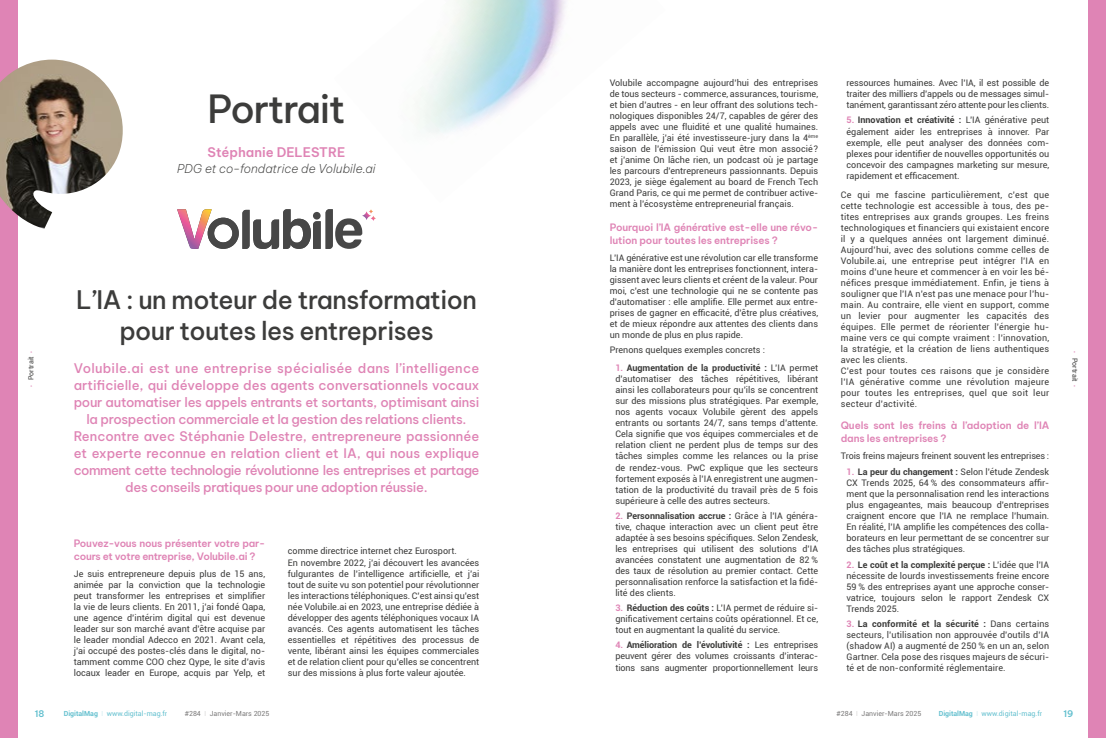
<style>
.page{position:relative;width:1106px;height:738px;background:#fff}
.page>*{position:absolute;margin:0;border:0;box-sizing:border-box;transform-origin:0 0}
.t1{font:500 38px "Be Vietnam Pro";letter-spacing:-.03em;color:#3c3c3b}
.t2{font:500 25px/31px "Be Vietnam Pro";letter-spacing:-.02em;color:#3c3c3b;text-align:center}
.t3{font:500 13px/17px "Be Vietnam Pro";letter-spacing:-.02em;color:#df84b5;text-align:center}
.t4{font:600 13px "Be Vietnam Pro";color:#df84b5}
.t5{font:italic 200 12px "Be Vietnam Pro";color:#3c3c3b}
.t6{font:600 10px/13px "Be Vietnam Pro";letter-spacing:-.015em;color:#df84b5}
.t7{font:9px/11px "Roboto";letter-spacing:.01em;color:#3c3c3b;text-align:justify}
.t8{font:9px "Roboto";letter-spacing:-.01em;color:#3c3c3b}
.t9{font:600 9px "Be Vietnam Pro";color:#64c0cf}
.t10{font:7px "Roboto";color:#64c0cf}
.t11{font:7px "Roboto";color:#7c7b7b}
.t12{font:7px "Roboto";color:#3c3c3b}
.s1{font-size:5.5px;color:#df84b5}
.s2{font-weight:700;color:#df84b5}
.s3{font-weight:700}
.s4{font-weight:100}
</style>
<div class="page">
<img style="left:420px;top:0;width:146px;height:134px">
<div style="left:1089px;top:0;width:17px;height:737px;background:#df84b5"></div>
<div style="left:0;top:0;width:17px;height:737px;background:#df84b5"></div>
<img style="left:0;top:60px;width:123px;height:169px">
<svg style="left:177px;top:209px;width:35px;height:40px"></svg>
<div style="left:208px;top:217px;width:31px;height:32px;border:6px solid #474747;border-radius:50%"></div>
<svg style="left:242px;top:209px;width:134px;height:40px"></svg>
<h1 class="t1" style="left:207px;top:77px;width:140px">Portrait</h1>
<h3 class="t4" style="left:208px;top:141px;width:139px">Stéphanie DELESTRE</h3>
<h3 class="t5" style="left:177px;top:159px;width:200px">PDG et co-fondatrice de Volubile.ai</h3>
<p class="t12" style="left:26px;top:387px;width:38px;rotate:-90deg"><span class="s1">•</span> Portrait <span class="s1">•</span></p>
<h2 class="t2" style="left:76px;top:281px;width:402px">L’IA : un moteur de transformation pour toutes les entreprises</h2>
<p class="t3" style="left:74px;top:357px;width:407px">Volubile.ai est une entreprise spécialisée dans l’intelligence artificielle, qui développe des agents conversationnels vocaux pour automatiser les appels entrants et sortants, optimisant ainsi la prospection commerciale et la gestion des relations clients.<br>Rencontre avec Stéphanie Delestre, entrepreneure passionnée et experte reconnue en relation client et IA, qui nous explique comment cette technologie révolutionne les entreprises et partage des conseils pratiques pour une adoption réussie.</p>
<p class="t6" style="left:74px;top:535px;width:193px">Pouvez-vous nous présenter votre par&shy;cours et votre entreprise, Volubile.ai ?</p>
<p class="t7" style="left:74px;top:567px;width:193px">Je suis entrepreneure depuis plus de 15 ans, animée par la conviction que la technologie peut transformer les entreprises et simplifier la vie de leurs clients. En 2011, j’ai fondé Qapa, une agence d’intérim digital qui est devenue leader sur son marché avant d’être acquise par le leader mondial Adecco en 2021. Avant cela, j’ai occupé des postes-clés dans le digital, no&shy;tamment comme COO chez Qype, le site d’avis locaux leader en Europe, acquis par Yelp, et</p>
<p class="t7" style="left:288px;top:543px;width:193px;line-height:12.4px">comme directrice internet chez Eurosport.<br>En novembre 2022, j’ai découvert les avancées</p>
<p class="t7" style="left:288px;top:567px;width:193px">fulgurantes de l’intelligence artificielle, et j’ai tout de suite vu son potentiel pour révolutionner les interactions téléphoniques. C’est ainsi qu’est née Volubile.ai en 2023, une entreprise dédiée à développer des agents téléphoniques vocaux IA avancés. Ces agents automatisent les tâches essentielles et répétitives des processus de vente, libérant ainsi les équipes commerciales et de relation client pour qu’elles se concentrent sur des missions à plus forte valeur ajoutée.</p>
<p class="t7" style="left:609px;top:77px;width:210px">Volubile accompagne aujourd’hui des entreprises de tous secteurs - commerce, assurances, tourisme, et bien d’autres - en leur offrant des solutions tech&shy;nologiques disponibles 24/7, capables de gérer des appels avec une fluidité et une qualité humaines.<br>En parallèle, j’ai été investisseure-jury dans la 4<sup>ème </sup>saison de l’émission Qui veut être mon associé? et j’anime On lâche rien, un podcast où je partage les parcours d’entrepreneurs passionnants. Depuis 2023, je siège également au board de French Tech Grand Paris, ce qui me permet de contribuer active&shy;ment à l’écosystème entrepreneurial français.</p>
<p class="t6" style="left:609px;top:219px;width:210px">Pourquoi l’IA générative est-elle une révo&shy;lution pour toutes les entreprises ?</p>
<p class="t7" style="left:609px;top:251px;width:210px">L’IA générative est une révolution car elle transforme la manière dont les entreprises fonctionnent, intera&shy;gissent avec leurs clients et créent de la valeur. Pour moi, c’est une technologie qui ne se contente pas d’automatiser : elle amplifie. Elle permet aux entre&shy;prises de gagner en efficacité, d’être plus créatives, et de mieux répondre aux attentes des clients dans un monde de plus en plus rapide.</p>
<p class="t7" style="left:609px;top:343px;width:157px">Prenons quelques exemples concrets :</p>
<p class="t7" style="left:615px;top:362px;width:204px"><span class="s2">1.</span> <span class="s3">Augmentation de la productivité :</span> L’IA permet d’automatiser des tâches répétitives, libérant ainsi les collaborateurs pour qu’ils se concentrent sur des missions plus stratégiques. Par exemple, nos agents vocaux Volubile gèrent des appels entrants ou sortants 24/7, sans temps d’attente.<br>Cela signifie que vos équipes commerciales et de relation client ne perdent plus de temps sur des tâches simples comme les relances ou la prise de rendez-vous. PwC explique que les secteurs fortement exposés à l’IA enregistrent une augmen&shy;tation de la productivité du travail près de 5 fois supérieure à celle des autres secteurs.</p>
<p class="t7" style="left:615px;top:509px;width:204px"><span class="s2">2.</span> <span class="s3">Personnalisation accrue :</span> Grâce à l’IA généra&shy;tive, chaque interaction avec un client peut être adaptée à ses besoins spécifiques. Selon Zendesk, les entreprises qui utilisent des solutions d’IA avancées constatent une augmentation de 82 % des taux de résolution au premier contact. Cette personnalisation renforce la satisfaction et la fidé&shy;lité des clients.</p>
<p class="t7" style="left:615px;top:601px;width:204px"><span class="s2">3.</span> <span class="s3">Réduction des coûts :</span> L’IA permet de réduire si&shy;gnificativement certains coûts opérationnel. Et ce, tout en augmentant la qualité du service.</p>
<p class="t7" style="left:615px;top:639px;width:204px"><span class="s2">4.</span> <span class="s3">Amélioration de l’évolutivité :</span> Les entreprises peuvent gérer des volumes croissants d’interac&shy;tions sans augmenter proportionnellement leurs</p>
<p class="t7" style="left:846px;top:77px;width:204px">ressources humaines. Avec l’IA, il est possible de traiter des milliers d’appels ou de messages simul&shy;tanément, garantissant zéro attente pour les clients.</p>
<p class="t7" style="left:846px;top:114px;width:204px"><span class="s2">5.</span> <span class="s3">Innovation et créativité :</span> L’IA générative peut également aider les entreprises à innover. Par exemple, elle peut analyser des données com&shy;plexes pour identifier de nouvelles opportunités ou concevoir des campagnes marketing sur mesure, rapidement et efficacement.</p>
<p class="t7" style="left:840px;top:189px;width:210px;text-align:left">Ce qui me fascine particulièrement, c’est que cette technologie est accessible à tous, des pe&shy;tites entreprises aux grands groupes. Les freins technologiques et financiers qui existaient encore il y a quelques années ont largement diminué.<br>Aujourd’hui, avec des solutions comme celles de Volubile.ai, une entreprise peut intégrer l’IA en moins d’une heure et commencer à en voir les bé&shy;néfices presque immédiatement. Enfin, je tiens à souligner que l’IA n’est pas une menace pour l’hu&shy;main. Au contraire, elle vient en support, comme un levier pour augmenter les capacités des équipes. Elle permet de réorienter l’énergie hu&shy;maine vers ce qui compte vraiment : l’innovation, la stratégie, et la création de liens authentiques avec les clients.<br>C’est pour toutes ces raisons que je considère l’IA générative comme une révolution majeure pour toutes les entreprises, quel que soit leur secteur d’activité.</p>
<p class="t6" style="left:840px;top:417px;width:210px">Quels sont les freins à l’adoption de l’IA dans les entreprises ?</p>
<p class="t8" style="left:840px;top:449px;width:210px">Trois freins majeurs freinent souvent les entreprises :</p>
<p class="t7" style="left:846px;top:466px;width:204px"><span class="s2">1.</span> <span class="s3">La peur du changement :</span> Selon l’étude Zendesk CX Trends 2025, 64 % des consommateurs affir&shy;ment que la personnalisation rend les interactions plus engageantes, mais beaucoup d’entreprises craignent encore que l’IA ne remplace l’humain.<br>En réalité, l’IA amplifie les compétences des colla&shy;borateurs en leur permettant de se concentrer sur des tâches plus stratégiques.</p>
<p class="t7" style="left:846px;top:558px;width:204px"><span class="s2">2.</span> <span class="s3">Le coût et la complexité perçue :</span> L’idée que l’IA nécessite de lourds investissements freine encore 59 % des entreprises ayant une approche conser&shy;vatrice, toujours selon le rapport Zendesk CX Trends 2025.</p>
<p class="t7" style="left:846px;top:617px;width:204px"><span class="s2">3.</span> <span class="s3">La conformité et la sécurité :</span> Dans certains secteurs, l’utilisation non approuvée d’outils d’IA (shadow AI) a augmenté de 250 % en un an, selon Gartner. Cela pose des risques majeurs de sécuri&shy;té et de non-conformité réglementaire.</p>
<p class="t12" style="left:1079px;top:350px;width:38px;rotate:90deg"><span class="s1">•</span> Portrait <span class="s1">•</span></p>
<p class="t9" style="left:35px;top:705px;width:11px">18</p>
<p class="t10" style="left:64px;top:707px;width:105px"><span class="s3">DigitalMag</span> <span class="s4">I</span> www.digital-mag.fr</p>
<p class="t11" style="left:185px;top:707px;width:86px">#284 <span class="s4">I</span> Janvier-Mars 2025</p>
<p class="t11" style="left:836px;top:707px;width:86px">#284 <span class="s4">I</span> Janvier-Mars 2025</p>
<p class="t10" style="left:938px;top:707px;width:105px"><span class="s3">DigitalMag</span> <span class="s4">I</span> www.digital-mag.fr</p>
<p class="t9" style="left:1063px;top:705px;width:11px">19</p>
</div>
